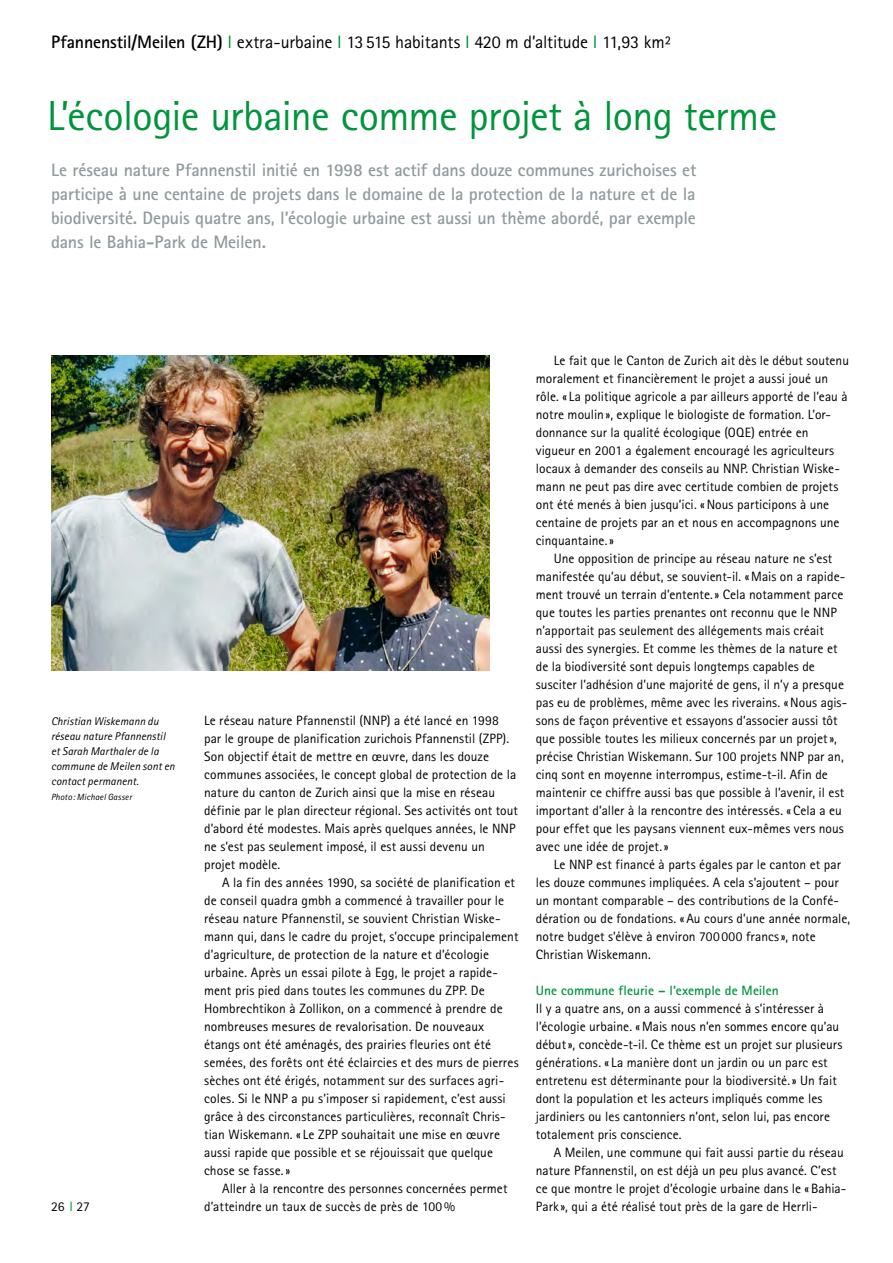
<style>
.page{position:relative;width:893px;height:1263px;background:#fff}
.page>*{position:absolute;margin:0;border:0;box-sizing:border-box;transform-origin:0 0}
.t1{font:42px "Rotis Sans Serif";letter-spacing:-.015em;color:#00943d}
.t2{font:700 18px/24px "Rotis Sans Serif";letter-spacing:-.01em;color:#919a9d;text-align:justify}
.t3{font:18px "Rotis Sans Serif";letter-spacing:-.01em;color:#000}
.t4{font:13.5px/18px "Rotis Sans Serif";letter-spacing:.005em;color:#000}
.t5{font:700 13.5px "Rotis Sans Serif";color:#00943d}
.t6{font:italic 11.25px/15px "Rotis Sans Serif";letter-spacing:.01em;color:#000}
.t7{font:italic 9px "Rotis Sans Serif";letter-spacing:.015em;color:#000}
.s1{font-weight:700}
.s2{color:#00943d}
</style>
<div class="page">
<img style="left:52px;top:355px;width:437px;height:316px">
<h2 class="t3" style="left:51px;top:32px;width:622px"><span class="s1">Pfannenstil/Meilen (ZH)</span> <span class="s2">I</span> extra-urbaine <span class="s2">I</span> 13515 habitants <span class="s2">I</span> 420 m d’altitude <span class="s2">I</span> 11,93 km²</h2>
<h1 class="t1" style="left:47px;top:91px;width:732px">L’écologie urbaine comme projet à long terme</h1>
<p class="t2" style="left:51px;top:157px;width:647px">Le réseau nature Pfannenstil initié en 1998 est actif dans douze communes zurichoises et participe à une centaine de projets dans le domaine de la protection de la nature et de la biodiversité. Depuis quatre ans, l’écologie urbaine est aussi un thème abordé, par exemple dans le Bahia-Park de Meilen.</p>
<p class="t6" style="left:51px;top:714px;width:125px">Christian Wiskemann du réseau nature Pfannenstil et Sarah Marthaler de la commune de Meilen sont en contact permanent.</p>
<p class="t7" style="left:51px;top:792px;width:82px">Photo: Michael Gasser</p>
<p class="t4" style="left:51px;top:1197px;width:40px">26 <span class="s2">I</span> 27</p>
<p class="t4" style="left:204px;top:711px;width:315px">Le réseau nature Pfannenstil (NNP) a été lancé en 1998 par le groupe de planification zurichois Pfannenstil (ZPP).<br>Son objectif était de mettre en œuvre, dans les douze communes associées, le concept global de protection de la nature du canton de Zurich ainsi que la mise en réseau définie par le plan directeur régional. Ses activités ont tout d’abord été modestes. Mais après quelques années, le NNP ne s’est pas seulement imposé, il est aussi devenu un projet modèle.</p>
<p class="t4" style="left:204px;top:873px;width:316px;text-indent:18px">A la fin des années 1990, sa société de planification et de conseil quadra gmbh a commencé à travailler pour le réseau nature Pfannenstil, se souvient Christian Wiske&shy;mann qui, dans le cadre du projet, s’occupe principalement d’agriculture, de protection de la nature et d’écologie urbaine. Après un essai pilote à Egg, le projet a rapide&shy;ment pris pied dans toutes les communes du ZPP. De Hombrechtikon à Zollikon, on a commencé à prendre de nombreuses mesures de revalorisation. De nouveaux étangs ont été aménagés, des prairies fleuries ont été semées, des forêts ont été éclaircies et des murs de pierres sèches ont été érigés, notamment sur des surfaces agri&shy;coles. Si le NNP a pu s’imposer si rapidement, c’est aussi grâce à des circonstances particulières, reconnaît Chris&shy;tian Wiskemann. « Le ZPP souhaitait une mise en œuvre aussi rapide que possible et se réjouissait que quelque chose se fasse.»</p>
<p class="t4" style="left:204px;top:1179px;width:305px;text-indent:18px">Aller à la rencontre des personnes concernées permet d’atteindre un taux de succès de près de 100%</p>
<p class="t4" style="left:536px;top:351px;width:315px;text-indent:18px">Le fait que le Canton de Zurich ait dès le début soutenu moralement et financièrement le projet a aussi joué un rôle. « La politique agricole a par ailleurs apporté de l’eau à notre moulin », explique le biologiste de formation. L’or&shy;donnance sur la qualité écologique (OQE) entrée en vigueur en 2001 a également encouragé les agriculteurs locaux à demander des conseils au NNP. Christian Wiske&shy;mann ne peut pas dire avec certitude combien de projets ont été menés à bien jusqu’ici. «Nous participons à une centaine de projets par an et nous en accompagnons une cinquantaine.»</p>
<p class="t4" style="left:536px;top:549px;width:313px;text-indent:18px">Une opposition de principe au réseau nature ne s’est manifestée qu’au début, se souvient-il. «Mais on a rapide&shy;ment trouvé un terrain d’entente.» Cela notamment parce que toutes les parties prenantes ont reconnu que le NNP n’apportait pas seulement des allégements mais créait aussi des synergies. Et comme les thèmes de la nature et de la biodiversité sont depuis longtemps capables de susciter l’adhésion d’une majorité de gens, il n’y a presque pas eu de problèmes, même avec les riverains. «Nous agis&shy;sons de façon préventive et essayons d’associer aussi tôt que possible toutes les milieux concernés par un projet», précise Christian Wiskemann. Sur 100 projets NNP par an, cinq sont en moyenne interrompus, estime-t-il. Afin de maintenir ce chiffre aussi bas que possible à l’avenir, il est important d’aller à la rencontre des intéressés. «Cela a eu pour effet que les paysans viennent eux-mêmes vers nous avec une idée de projet.»</p>
<p class="t4" style="left:536px;top:855px;width:316px;text-indent:18px">Le NNP est financé à parts égales par le canton et par les douze communes impliquées. A cela s’ajoutent – pour un montant comparable – des contributions de la Confé&shy;dération ou de fondations. «Au cours d’une année normale, notre budget s’élève à environ 700 000 francs», note Christian Wiskemann.</p>
<p class="t5" style="left:536px;top:981px;width:245px">Une commune fleurie – l’exemple de Meilen</p>
<p class="t4" style="left:536px;top:999px;width:308px">Il y a quatre ans, on a aussi commencé à s’intéresser à l’écologie urbaine. «Mais nous n’en sommes encore qu’au début», concède-t-il. Ce thème est un projet sur plusieurs générations. « La manière dont un jardin ou un parc est entretenu est déterminante pour la biodiversité.» Un fait dont la population et les acteurs impliqués comme les jardiniers ou les cantonniers n’ont, selon lui, pas encore totalement pris conscience.</p>
<p class="t4" style="left:536px;top:1143px;width:312px;text-indent:18px">A Meilen, une commune qui fait aussi partie du réseau nature Pfannenstil, on est déjà un peu plus avancé. C’est ce que montre le projet d’écologie urbaine dans le «Bahia-Park », qui a été réalisé tout près de la gare de Herrli-</p>
</div>
